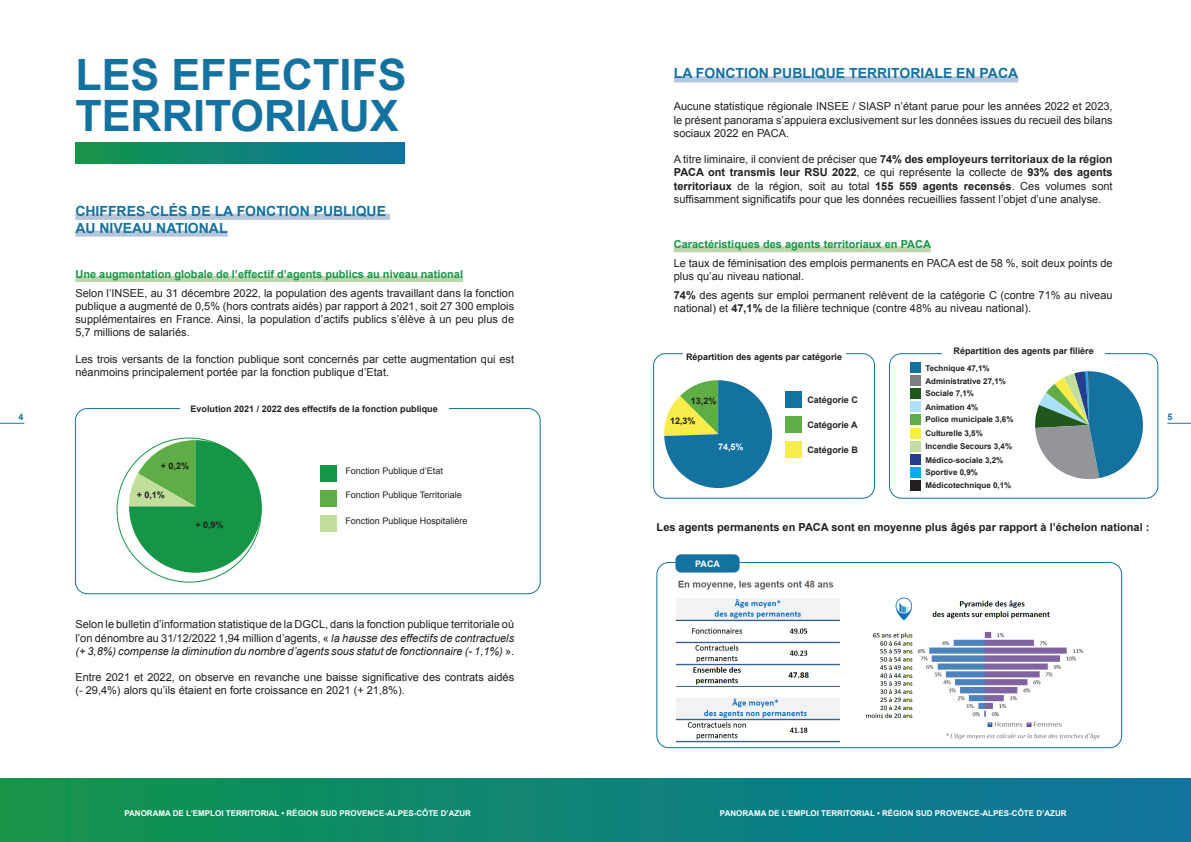
<style>
.page{position:relative;width:1191px;height:842px;background:#fff}
.page>*{position:absolute;margin:0;border:0;box-sizing:border-box;transform-origin:0 0}
.t1{font:700 43.2px "Arial";color:#1472a0}
.t2{font:700 14px "Arial";color:#1472a0}
.t3{font:11px/13.2px "Arial";color:#231f20;text-align:justify}
.Style_de_paragraphe_1{font:700 11px "Arial";color:#159647}
.t4{font:700 11px "Arial";color:#231f20}
.t5{font:700 9px "Arial";color:#231f20}
.t6{font:9px "Arial";color:#231f20}
.t7{font:700 9px "Arial";color:#fff}
.t8{font:700 9px "Arial";color:#1472a0}
.t9{font:700 8px "Arial";color:#231f20}
.t10{font:700 8px "Arial";color:#fff}
.s1{font-weight:700}
.s2{font-style:italic}
</style>
<div class="page">
<svg style="left:1167px;top:423px;width:24px;height:1px"></svg>
<svg style="left:0;top:423px;width:24px;height:1px"></svg>
<div style="left:75px;top:214px;width:315px;height:6px;background:#b5c5da"></div>
<div style="left:75px;top:231px;width:153px;height:6px;background:#b5c5da"></div>
<div style="left:75px;top:276px;width:388px;height:6px;background:#bdd7ab"></div>
<div style="left:674px;top:76px;width:344px;height:6px;background:#b5c5da"></div>
<div style="left:674px;top:246px;width:256px;height:6px;background:#bdd7ab"></div>
<div style="left:0;top:778px;width:1191px;height:64px;background:linear-gradient(to right,#11964b,#0d73a1)"></div>
<div style="left:75px;top:143px;width:329px;height:20px;background:linear-gradient(to right,#119649,#0d72a3)"></div>
<svg style="left:129px;top:440px;width:133px;height:133px"></svg>
<div style="left:320px;top:465px;width:16px;height:16px;background:#159647"></div>
<div style="left:785px;top:392px;width:16px;height:16px;background:#1472a0"></div>
<div style="left:910px;top:480px;width:10px;height:10px;background:#231f20"></div>
<div style="left:910px;top:415px;width:10px;height:10px;background:#5ead45"></div>
<div style="left:910px;top:362px;width:10px;height:11px;background:#1472a0"></div>
<div style="left:910px;top:428px;width:10px;height:10px;background:#f7ec48"></div>
<div style="left:910px;top:375px;width:10px;height:11px;background:#7b7d80"></div>
<div style="left:910px;top:441px;width:10px;height:10px;background:#c2de9b"></div>
<div style="left:910px;top:389px;width:10px;height:10px;background:#1f581a"></div>
<div style="left:910px;top:454px;width:10px;height:10px;background:#253f8e"></div>
<div style="left:910px;top:402px;width:10px;height:10px;background:#aae0f9"></div>
<div style="left:910px;top:467px;width:10px;height:10px;background:#00aeef"></div>
<div style="left:320px;top:490px;width:16px;height:16px;background:#5ead45"></div>
<div style="left:785px;top:417px;width:16px;height:16px;background:#5ead45"></div>
<div style="left:320px;top:515px;width:16px;height:16px;background:#c2de9b"></div>
<div style="left:785px;top:442px;width:16px;height:16px;background:#f7ec48"></div>
<div style="left:75px;top:408px;width:465px;height:186px;border:1px solid #1472a0;border-radius:12px"></div>
<div style="left:653px;top:353px;width:221px;height:145px;border:1px solid #1472a0;border-radius:12px"></div>
<div style="left:656px;top:562px;width:466px;height:186px;border:1px solid #1472a0;border-radius:12px"></div>
<div style="left:889px;top:353px;width:269px;height:145px;border:1px solid #1472a0;border-radius:12px"></div>
<div style="left:180px;top:398px;width:268px;height:21px;background:#fff"></div>
<div style="left:683px;top:346px;width:162px;height:21px;background:#fff"></div>
<div style="left:675px;top:554px;width:64px;height:18px;background:#1472a0;border-radius:6px"></div>
<div style="left:942px;top:343px;width:162px;height:16px;background:#fff"></div>
<svg style="left:664px;top:380px;width:108px;height:108px"></svg>
<svg style="left:1035px;top:371px;width:108px;height:108px"></svg>
<img style="left:676px;top:580px;width:424px;height:163px">
<p class="t1" style="left:75px;top:46px;width:333px">LES EFFECTIFS</p>
<p class="t1" style="left:75px;top:87px;width:325px">TERRITORIAUX</p>
<p class="t2" style="left:674px;top:64px;width:346px">LA FONCTION PUBLIQUE TERRITORIALE EN PACA</p>
<p class="t3" style="left:674px;top:100px;width:440px">Aucune statistique régionale INSEE / SIASP n’étant parue pour les années 2022 et 2023, le présent panorama s’appuiera exclusivement sur les données issues du recueil des bilans sociaux 2022 en PACA.</p>
<p class="t3" style="left:674px;top:153px;width:440px">A titre liminaire, il convient de préciser que <span class="s1">74% des employeurs territoriaux de la région PACA ont transmis leur RSU 2022</span>, ce qui représente la collecte de <span class="s1">93% des agents territoriaux</span> de la région, soit au total <span class="s1">155 559 agents recensés</span>. Ces volumes sont suffisamment significatifs pour que les données recueillies fassent l’objet d’une analyse.</p>
<p class="Style_de_paragraphe_1" style="left:674px;top:237px;width:259px">Caractéristiques des agents territoriaux en PACA</p>
<p class="t3" style="left:674px;top:257px;width:440px">Le taux de féminisation des emplois permanents en PACA est de 58 %, soit deux points de plus qu’au niveau national.</p>
<p class="t3" style="left:674px;top:289px;width:440px"><span class="s1">74%</span> des agents sur emploi permanent relèvent de la catégorie C (contre 71% au niveau national) et <span class="s1">47,1%</span> de la filière technique (contre 48% au niveau national).</p>
<p class="t2" style="left:75px;top:202px;width:312px">CHIFFRES-CLÉS DE LA FONCTION PUBLIQUE</p>
<p class="t2" style="left:75px;top:218px;width:154px">AU NIVEAU NATIONAL</p>
<p class="Style_de_paragraphe_1" style="left:75px;top:267px;width:389px">Une augmentation globale de l’effectif d’agents publics au niveau national</p>
<p class="t3" style="left:75px;top:286px;width:440px">Selon l’INSEE, au 31 décembre 2022, la population des agents travaillant dans la fonction publique a augmenté de 0,5% (hors contrats aidés) par rapport à 2021, soit 27 300 emplois supplémentaires en France. Ainsi, la population d’actifs publics s’élève à un peu plus de 5,7 millions de salariés.</p>
<p class="t3" style="left:75px;top:352px;width:440px">Les trois versants de la fonction publique sont concernés par cette augmentation qui est néanmoins principalement portée par la fonction publique d’Etat.</p>
<p class="t5" style="left:953px;top:345px;width:142px">Répartition des agents par filière</p>
<p class="t5" style="left:686px;top:350px;width:158px">Répartition des agents par catégorie</p>
<p class="t9" style="left:925px;top:362px;width:66px">Technique 47,1%</p>
<p class="t9" style="left:925px;top:376px;width:82px">Administrative 27,1%</p>
<p class="t9" style="left:925px;top:388px;width:50px">Sociale 7,1%</p>
<p class="t9" style="left:925px;top:402px;width:54px">Animation 4%</p>
<p class="t9" style="left:925px;top:414px;width:90px">Police municipale 3,6%</p>
<p class="t9" style="left:925px;top:428px;width:59px">Culturelle 3,5%</p>
<p class="t9" style="left:925px;top:441px;width:88px">Incendie Secours 3,4%</p>
<p class="t9" style="left:925px;top:455px;width:79px">Médico-sociale 3,2%</p>
<p class="t9" style="left:925px;top:467px;width:54px">Sportive 0,9%</p>
<p class="t5" style="left:807px;top:394px;width:52px">Catégorie C</p>
<p class="t5" style="left:691px;top:395px;width:27px">13,2%</p>
<p class="t5" style="left:670px;top:415px;width:27px">12,3%</p>
<p class="t5" style="left:191px;top:402px;width:249px">Evolution 2021 / 2022 des effectifs de la fonction publique</p>
<p class="t8" style="left:19px;top:411px;width:7px">4</p>
<p class="t8" style="left:1167px;top:411px;width:7px">5</p>
<p class="t5" style="left:807px;top:419px;width:52px">Catégorie A</p>
<p class="t7" style="left:718px;top:441px;width:27px">74,5%</p>
<p class="t5" style="left:807px;top:444px;width:52px">Catégorie B</p>
<p class="t5" style="left:161px;top:460px;width:30px">+ 0,2%</p>
<p class="t5" style="left:137px;top:489px;width:30px">+ 0,1%</p>
<p class="t6" style="left:345px;top:489px;width:118px">Fonction Publique Territoriale</p>
<p class="t6" style="left:345px;top:465px;width:99px">Fonction Publique d’Etat</p>
<p class="t9" style="left:925px;top:480px;width:87px">Médicotechnique 0,1%</p>
<p class="t5" style="left:195px;top:519px;width:30px">+ 0,9%</p>
<p class="t6" style="left:345px;top:515px;width:124px">Fonction Publique Hospitalière</p>
<p class="t3" style="left:75px;top:618px;width:440px">Selon le bulletin d’information statistique de la DGCL, dans la fonction publique territoriale où l’on dénombre au 31/12/2022 1,94 million d’agents, « <span class="s2">la hausse des effectifs de contractuels (+ 3,8%) compense la diminution du nombre d’agents sous statut de fonctionnaire (- 1,1%)</span> ».</p>
<p class="t3" style="left:75px;top:671px;width:440px">Entre 2021 et 2022, on observe en revanche une baisse significative des contrats aidés (- 29,4%) alors qu’ils étaient en forte croissance en 2021 (+ 21,8%).</p>
<p class="t4" style="left:656px;top:520px;width:494px">Les agents permanents en PACA sont en moyenne plus âgés par rapport à l’échelon national :</p>
<p class="t7" style="left:695px;top:558px;width:26px">PACA</p>
<p class="t10" style="left:124px;top:808px;width:348px">PANORAMA DE L’EMPLOI TERRITORIAL • RÉGION SUD PROVENCE-ALPES-CÔTE D’AZUR</p>
<p class="t10" style="left:720px;top:808px;width:348px">PANORAMA DE L’EMPLOI TERRITORIAL • RÉGION SUD PROVENCE-ALPES-CÔTE D’AZUR</p>
</div>
